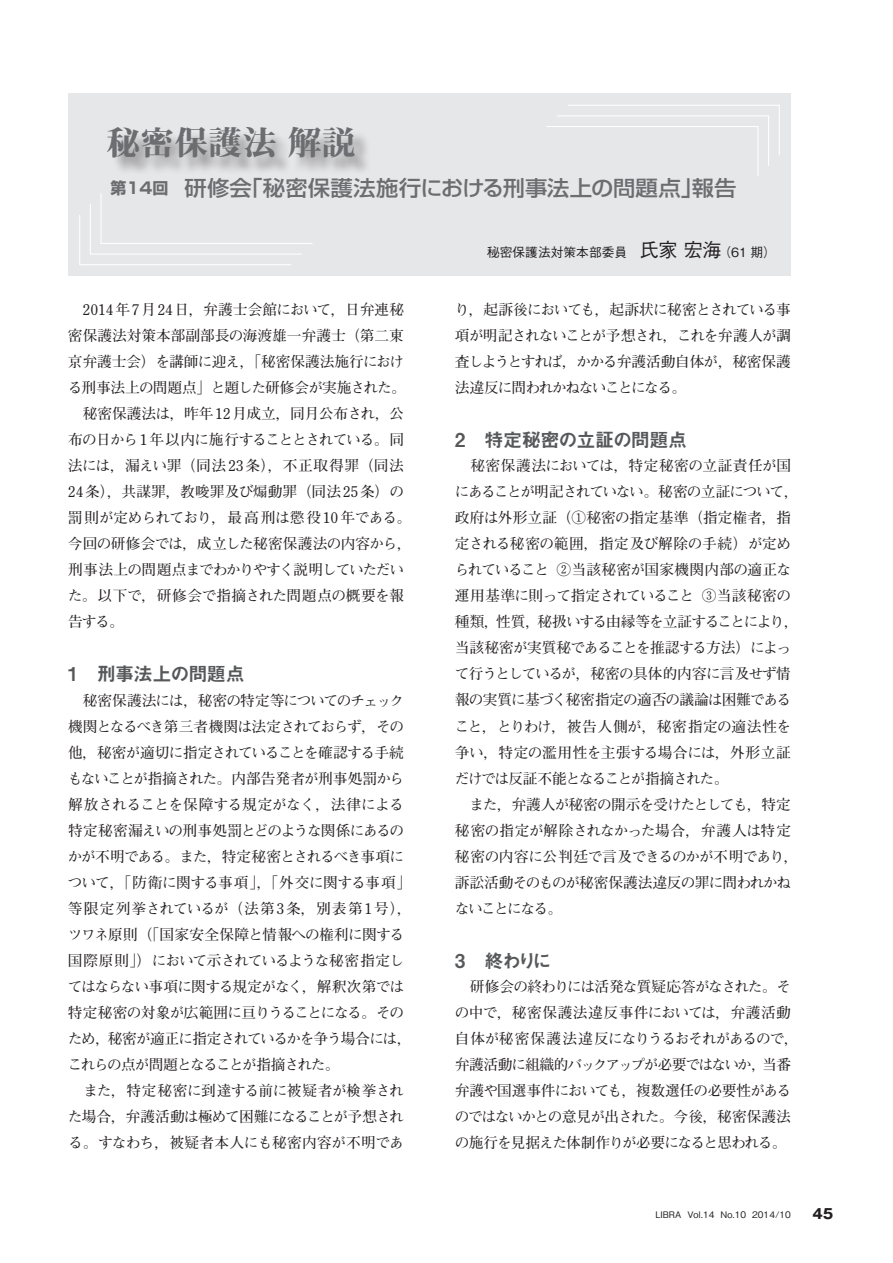
<style>
.page{position:relative;width:893px;height:1263px;background:#fff}
.page>*{position:absolute;margin:0;border:0;box-sizing:border-box;transform-origin:0 0}
.t1{font:33.3px "Midashi Min Pro MA31";color:#6c6d70}
.t2{font:500 21.15px "Shin Go Pro";letter-spacing:.005em;color:#6c6d70;scale:1.05 1}
.t3{font:19.2px "Midashi Go Pro MB31";letter-spacing:-.03em;color:#57585a}
.t4{font:700 14.7px/26.1px "Futo Min A101 Pro";letter-spacing:-.045em;color:#231f20}
.t5{font:700 14.7px/26.1px "Futo Min A101 Pro";letter-spacing:-.01em;color:#231f20}
.t6{font:700 13.8px "Gothic MB101 Pro";color:#231f20}
.t7{font:500 12.75px "Gothic BBB Pro";color:#231f20}
.t8{font:500 9px "Gothic BBB Pro";color:#231f20}
.s1{font-weight:700;font-size:15.9px}
.s2{font-size:19.2px}
</style>
<div class="page">
<div style="left:68px;top:94px;width:723px;height:182px;background:#e6e7e9"></div>
<div style="left:110px;top:129px;width:262px;height:46px;background:#231f20;opacity:.4"></div>
<div style="left:545px;top:104px;width:235px;height:74px;background:#e6e7e9"></div>
<div style="left:79px;top:192px;width:235px;height:74px;background:#e6e7e9"></div>
<p class="t1" style="left:106px;top:117px;width:251px">秘密保護法 解説</p>
<p class="t2" style="left:111px;top:170px;width:598px"><span class="s1">第14回</span> 研修会「秘密保護法施行における刑事法上の問題点」報告</p>
<p class="t5" style="left:68px;top:294px;width:345px">　2014年7月24日，弁護士会館において，日弁連秘密保護法対策本部副部長の海渡雄一弁護士（第二東京弁護士会）を講師に迎え，「秘密保護法施行における刑事法上の問題点」と題した研修会が実施された。　秘密保護法は，昨年12月成立，同月公布され，公布の日から1年以内に施行することとされている。同法には，漏えい罪（同法23条），不正取得罪（同法<br>24条），共謀罪，教唆罪及び煽動罪（同法25条）の罰則が定められており，最高刑は懲役10年である。今回の研修会では，成立した秘密保護法の内容から，刑事法上の問題点までわかりやすく説明していただいた。以下で，研修会で指摘された問題点の概要を報告する。</p>
<p class="t3" style="left:68px;top:659px;width:178px">1　刑事法上の問題点</p>
<p class="t4" style="left:68px;top:685px;width:346px">　秘密保護法には，秘密の特定等についてのチェック機関となるべき第三者機関は法定されておらず，その他，秘密が適切に指定されていることを確認する手続もないことが指摘された。内部告発者が刑事処罰から解放されることを保障する規定がなく，法律による特定秘密漏えいの刑事処罰とどのような関係にあるのかが不明である。また，特定秘密とされるべき事項について，「防衛に関する事項」，「外交に関する事項」等限定列挙されているが（法第3条，別表第1号），ツワネ原則（「国家安全保障と情報への権利に関する国際原則」）において示されているような秘密指定してはならない事項に関する規定がなく，解釈次第では特定秘密の対象が広範囲に亘りうることになる。そのため，秘密が適正に指定されているかを争う場合には，これらの点が問題となることが指摘された。<br>　また，特定秘密に到達する前に被疑者が検挙された場合，弁護活動は極めて困難になることが予想される。すなわち，被疑者本人にも秘密内容が不明であ</p>
<p class="t7" style="left:487px;top:242px;width:291px">秘密保護法対策本部委員 <span class="s2">氏家 宏海</span>（61 期）</p>
<p class="t4" style="left:455px;top:294px;width:338px;text-align:justify">り，起訴後においても，起訴状に秘密とされている事項が明記されないことが予想され，これを弁護人が調査しようとすれば，かかる弁護活動自体が，秘密保護法違反に問われかねないことになる。</p>
<p class="t3" style="left:455px;top:424px;width:234px">2　特定秘密の立証の問題点</p>
<p class="t4" style="left:455px;top:451px;width:346px">　秘密保護法においては，特定秘密の立証責任が国にあることが明記されていない。秘密の立証について，政府は外形立証（①秘密の指定基準（指定権者，指定される秘密の範囲，指定及び解除の手続）が定められていること ②当該秘密が国家機関内部の適正な運用基準に則って指定されていること ③当該秘密の種類，性質，秘扱いする由縁等を立証することにより，当該秘密が実質秘であることを推認する方法）によって行うとしているが，秘密の具体的内容に言及せず情報の実質に基づく秘密指定の適否の議論は困難であること，とりわけ，被告人側が，秘密指定の適法性を争い，特定の濫用性を主張する場合には，外形立証だけでは反証不能となることが指摘された。<br>　また，弁護人が秘密の開示を受けたとしても，特定秘密の指定が解除されなかった場合，弁護人は特定秘密の内容に公判廷で言及できるのかが不明であり，訴訟活動そのものが秘密保護法違反の罪に問われかねないことになる。</p>
<p class="t3" style="left:455px;top:945px;width:98px">3　終わりに</p>
<p class="t4" style="left:455px;top:972px;width:345px">　研修会の終わりには活発な質疑応答がなされた。その中で，秘密保護法違反事件においては，弁護活動自体が秘密保護法違反になりうるおそれがあるので，弁護活動に組織的バックアップが必要ではないか，当番弁護や国選事件においても，複数選任の必要性があるのではないかとの意見が出された。今後，秘密保護法の施行を見据えた体制作りが必要になると思われる。</p>
<p class="t8" style="left:655px;top:1207px;width:137px">LIBRA Vol.14 No.10 2014/10</p>
<p class="t6" style="left:812px;top:1202px;width:22px">45</p>
</div>
